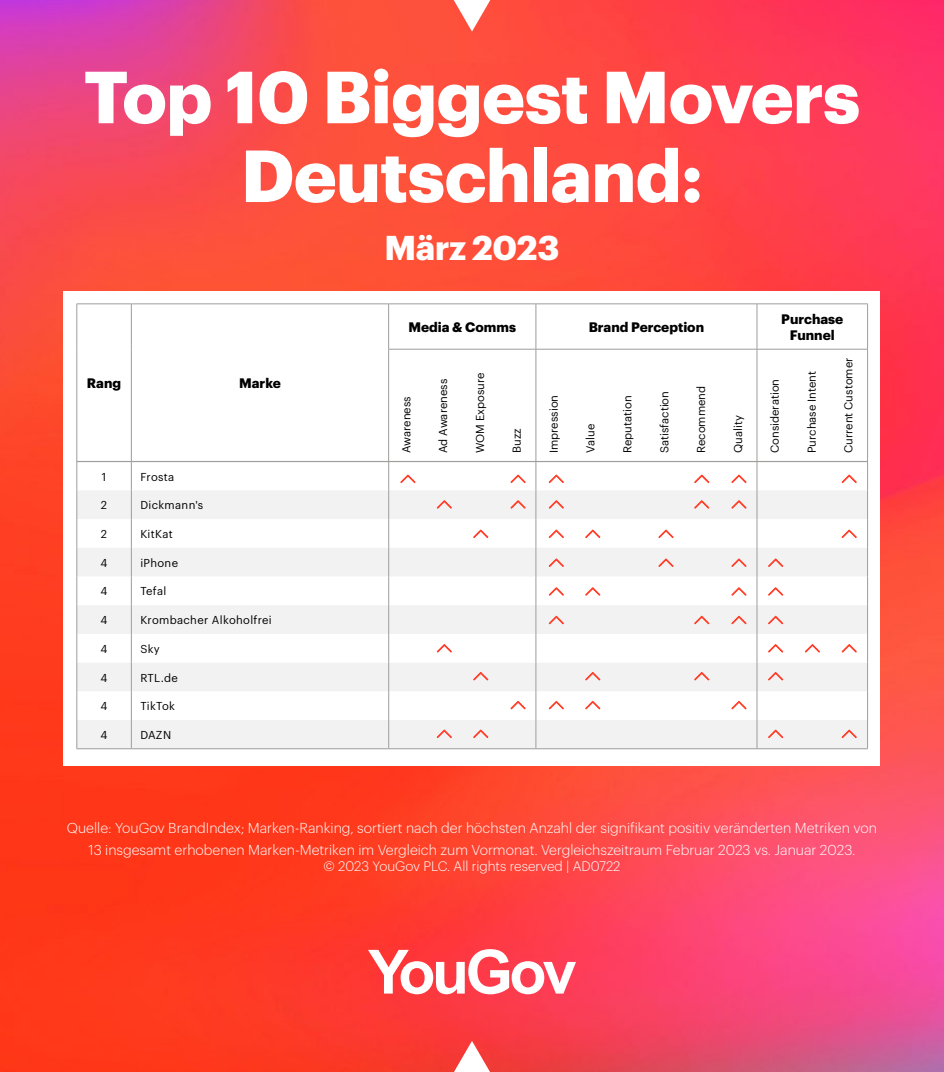
<style>
.page{position:relative;width:944px;height:1072px;background:#fff}
.page>*{position:absolute;margin:0;border:0;box-sizing:border-box;transform-origin:0 0}
.t1{font:700 72px/78.8px "Graphik";letter-spacing:-.01em;color:#fff;text-align:center}
.t2{font:700 33.75px "Graphik";letter-spacing:-.01em;color:#fff}
.t3{font:300 14.17px/21.4px "Graphik";color:#fff;text-align:center}
.t4{font:700 13.5px/16.2px "Graphik";color:#000;text-align:center}
.t5{font:300 13.5px "Graphik";color:#fff}
.t6{font:11.25px "Graphik";color:#000}
.t7{font:11.25px "Graphik";letter-spacing:.03em;color:#000}
</style>
<div class="page">
<img style="left:0;top:0;width:944px;height:1071px">
<div style="left:64px;top:291px;width:816px;height:474px;background:#fff"></div>
<svg style="left:454px;top:0;width:36px;height:32px"></svg>
<svg style="left:454px;top:1040px;width:36px;height:31px"></svg>
<svg style="left:77px;top:462px;width:790px;height:28px"></svg>
<svg style="left:77px;top:490px;width:790px;height:258px;fill:#f2f2f2"></svg>
<svg style="left:76px;top:462px;width:1px;height:286px"></svg>
<hr style="left:77px;top:748px;width:54px;height:1px;background:#9d9d9c">
<svg style="left:535px;top:462px;width:1px;height:286px"></svg>
<svg style="left:757px;top:462px;width:1px;height:286px"></svg>
<svg style="left:867px;top:462px;width:1px;height:286px"></svg>
<hr style="left:389px;top:748px;width:147px;height:1px;background:#9d9d9c">
<hr style="left:536px;top:748px;width:221px;height:1px;background:#9d9d9c">
<hr style="left:757px;top:748px;width:111px;height:1px;background:#9d9d9c">
<svg style="left:131px;top:462px;width:1px;height:286px"></svg>
<svg style="left:388px;top:462px;width:1px;height:286px"></svg>
<hr style="left:131px;top:748px;width:258px;height:1px;background:#9d9d9c">
<hr style="left:77px;top:303px;width:54px;height:1px;background:#9d9d9c">
<hr style="left:76px;top:304px;width:1px;height:45px;background:#9d9d9c">
<hr style="left:131px;top:303px;width:258px;height:1px;background:#9d9d9c">
<hr style="left:131px;top:304px;width:1px;height:45px;background:#9d9d9c">
<hr style="left:389px;top:303px;width:147px;height:1px;background:#9d9d9c">
<hr style="left:388px;top:304px;width:1px;height:45px;background:#9d9d9c">
<hr style="left:536px;top:303px;width:221px;height:1px;background:#9d9d9c">
<hr style="left:535px;top:304px;width:1px;height:45px;background:#9d9d9c">
<hr style="left:757px;top:303px;width:111px;height:1px;background:#9d9d9c">
<hr style="left:757px;top:304px;width:1px;height:45px;background:#9d9d9c">
<hr style="left:867px;top:304px;width:1px;height:45px;background:#9d9d9c">
<hr style="left:76px;top:349px;width:1px;height:112px;background:#9d9d9c">
<hr style="left:131px;top:349px;width:1px;height:112px;background:#9d9d9c">
<hr style="left:388px;top:349px;width:148px;height:1px;background:#9d9d9c">
<hr style="left:388px;top:349px;width:1px;height:112px;background:#9d9d9c">
<hr style="left:536px;top:349px;width:221px;height:1px;background:#9d9d9c">
<hr style="left:535px;top:349px;width:1px;height:112px;background:#9d9d9c">
<hr style="left:757px;top:349px;width:111px;height:1px;background:#9d9d9c">
<hr style="left:757px;top:349px;width:1px;height:112px;background:#9d9d9c">
<hr style="left:867px;top:349px;width:1px;height:112px;background:#9d9d9c">
<hr style="left:77px;top:461px;width:54px;height:1px;background:#9d9d9c">
<hr style="left:131px;top:461px;width:258px;height:1px;background:#9d9d9c">
<hr style="left:389px;top:461px;width:147px;height:1px;background:#9d9d9c">
<hr style="left:536px;top:461px;width:221px;height:1px;background:#9d9d9c">
<hr style="left:757px;top:461px;width:111px;height:1px;background:#9d9d9c">
<svg style="left:368px;top:949px;width:208px;height:45px"></svg>
<svg style="left:548px;top:474px;width:16px;height:9px"></svg>
<svg style="left:548px;top:500px;width:16px;height:9px"></svg>
<svg style="left:694px;top:474px;width:15px;height:9px"></svg>
<svg style="left:694px;top:500px;width:15px;height:9px"></svg>
<svg style="left:694px;top:615px;width:15px;height:9px"></svg>
<svg style="left:694px;top:671px;width:15px;height:9px"></svg>
<svg style="left:548px;top:700px;width:16px;height:9px"></svg>
<svg style="left:400px;top:474px;width:16px;height:9px"></svg>
<svg style="left:585px;top:587px;width:15px;height:9px"></svg>
<svg style="left:585px;top:671px;width:15px;height:9px"></svg>
<svg style="left:585px;top:700px;width:15px;height:9px"></svg>
<svg style="left:585px;top:529px;width:15px;height:9px"></svg>
<svg style="left:548px;top:529px;width:16px;height:9px"></svg>
<svg style="left:548px;top:558px;width:16px;height:9px"></svg>
<svg style="left:548px;top:587px;width:16px;height:9px"></svg>
<svg style="left:548px;top:615px;width:16px;height:9px"></svg>
<svg style="left:841px;top:474px;width:16px;height:9px"></svg>
<svg style="left:841px;top:529px;width:16px;height:9px"></svg>
<svg style="left:841px;top:643px;width:16px;height:10px"></svg>
<svg style="left:841px;top:729px;width:16px;height:9px"></svg>
<svg style="left:510px;top:700px;width:16px;height:9px"></svg>
<svg style="left:510px;top:474px;width:16px;height:9px"></svg>
<svg style="left:510px;top:500px;width:16px;height:9px"></svg>
<svg style="left:731px;top:500px;width:16px;height:9px"></svg>
<svg style="left:731px;top:558px;width:16px;height:9px"></svg>
<svg style="left:731px;top:587px;width:16px;height:9px"></svg>
<svg style="left:731px;top:700px;width:16px;height:9px"></svg>
<svg style="left:731px;top:615px;width:16px;height:9px"></svg>
<svg style="left:731px;top:474px;width:16px;height:9px"></svg>
<svg style="left:658px;top:529px;width:16px;height:9px"></svg>
<svg style="left:658px;top:558px;width:16px;height:9px"></svg>
<svg style="left:768px;top:587px;width:15px;height:9px"></svg>
<svg style="left:768px;top:615px;width:15px;height:9px"></svg>
<svg style="left:768px;top:643px;width:15px;height:10px"></svg>
<svg style="left:768px;top:558px;width:15px;height:9px"></svg>
<svg style="left:768px;top:671px;width:15px;height:9px"></svg>
<svg style="left:768px;top:729px;width:15px;height:9px"></svg>
<svg style="left:805px;top:643px;width:15px;height:10px"></svg>
<svg style="left:436px;top:500px;width:16px;height:9px"></svg>
<svg style="left:436px;top:643px;width:16px;height:10px"></svg>
<svg style="left:436px;top:729px;width:16px;height:9px"></svg>
<svg style="left:473px;top:529px;width:15px;height:9px"></svg>
<svg style="left:473px;top:671px;width:15px;height:9px"></svg>
<svg style="left:473px;top:729px;width:15px;height:9px"></svg>
<h1 class="t1" style="left:84px;top:51px;width:778px">Top 10 Biggest Movers<br>Deutschland:</h1>
<h2 class="t2" style="left:385px;top:222px;width:176px">März 2023</h2>
<p class="t4" style="left:87px;top:374px;width:36px">Rang</p>
<p class="t4" style="left:239px;top:374px;width:43px">Marke</p>
<p class="t6" style="left:102px;top:468px;width:6px">1</p>
<p class="t6" style="left:140px;top:468px;width:35px">Frosta</p>
<p class="t6" style="left:101px;top:497px;width:8px">2</p>
<p class="t7" style="left:140px;top:497px;width:64px">Dickmann's</p>
<p class="t6" style="left:101px;top:525px;width:8px">2</p>
<p class="t6" style="left:140px;top:525px;width:34px">KitKat</p>
<p class="t6" style="left:101px;top:554px;width:8px">4</p>
<p class="t6" style="left:140px;top:554px;width:39px">iPhone</p>
<p class="t6" style="left:101px;top:583px;width:8px">4</p>
<p class="t6" style="left:140px;top:583px;width:27px">Tefal</p>
<p class="t6" style="left:101px;top:611px;width:8px">4</p>
<p class="t7" style="left:140px;top:611px;width:133px">Krombacher Alkoholfrei</p>
<p class="t6" style="left:101px;top:640px;width:8px">4</p>
<p class="t6" style="left:140px;top:640px;width:21px">Sky</p>
<p class="t6" style="left:101px;top:669px;width:8px">4</p>
<p class="t6" style="left:140px;top:669px;width:39px">RTL.de</p>
<p class="t6" style="left:101px;top:697px;width:8px">4</p>
<p class="t6" style="left:140px;top:697px;width:36px">TikTok</p>
<p class="t6" style="left:101px;top:726px;width:8px">4</p>
<p class="t6" style="left:140px;top:726px;width:32px">DAZN</p>
<p class="t4" style="left:408px;top:318px;width:109px">Media &amp; Comms</p>
<p class="t4" style="left:589px;top:318px;width:117px">Brand Perception</p>
<p class="t4" style="left:781px;top:310px;width:64px">Purchase<br>Funnel</p>
<p class="t6" style="left:398px;top:453px;width:58px;rotate:-90deg">Awareness</p>
<p class="t6" style="left:435px;top:453px;width:76px;rotate:-90deg">Ad Awareness</p>
<p class="t6" style="left:472px;top:453px;width:82px;rotate:-90deg">WOM Exposure</p>
<p class="t6" style="left:508px;top:453px;width:26px;rotate:-90deg">Buzz</p>
<p class="t6" style="left:545px;top:453px;width:60px;rotate:-90deg">Impression</p>
<p class="t6" style="left:582px;top:453px;width:30px;rotate:-90deg">Value</p>
<p class="t6" style="left:619px;top:453px;width:59px;rotate:-90deg">Reputation</p>
<p class="t6" style="left:656px;top:453px;width:64px;rotate:-90deg">Satisfaction</p>
<p class="t6" style="left:693px;top:453px;width:69px;rotate:-90deg">Recommend</p>
<p class="t6" style="left:729px;top:453px;width:39px;rotate:-90deg">Quality</p>
<p class="t6" style="left:766px;top:453px;width:76px;rotate:-90deg">Consideration</p>
<p class="t6" style="left:803px;top:453px;width:84px;rotate:-90deg">Purchase Intent</p>
<p class="t6" style="left:840px;top:453px;width:97px;rotate:-90deg">Current Customer</p>
<p class="t3" style="left:67px;top:816px;width:812px">Quelle: YouGov BrandIndex; Marken-Ranking, sortiert nach der höchsten Anzahl der signifikant positiv veränderten Metriken von<br>13 insgesamt erhobenen Marken-Metriken im Vergleich zum Vormonat. Vergleichszeitraum Februar 2023 vs. Januar 2023.</p>
<p class="t5" style="left:323px;top:856px;width:299px">© 2023 YouGov PLC. All rights reserved | AD0722</p>
</div>
